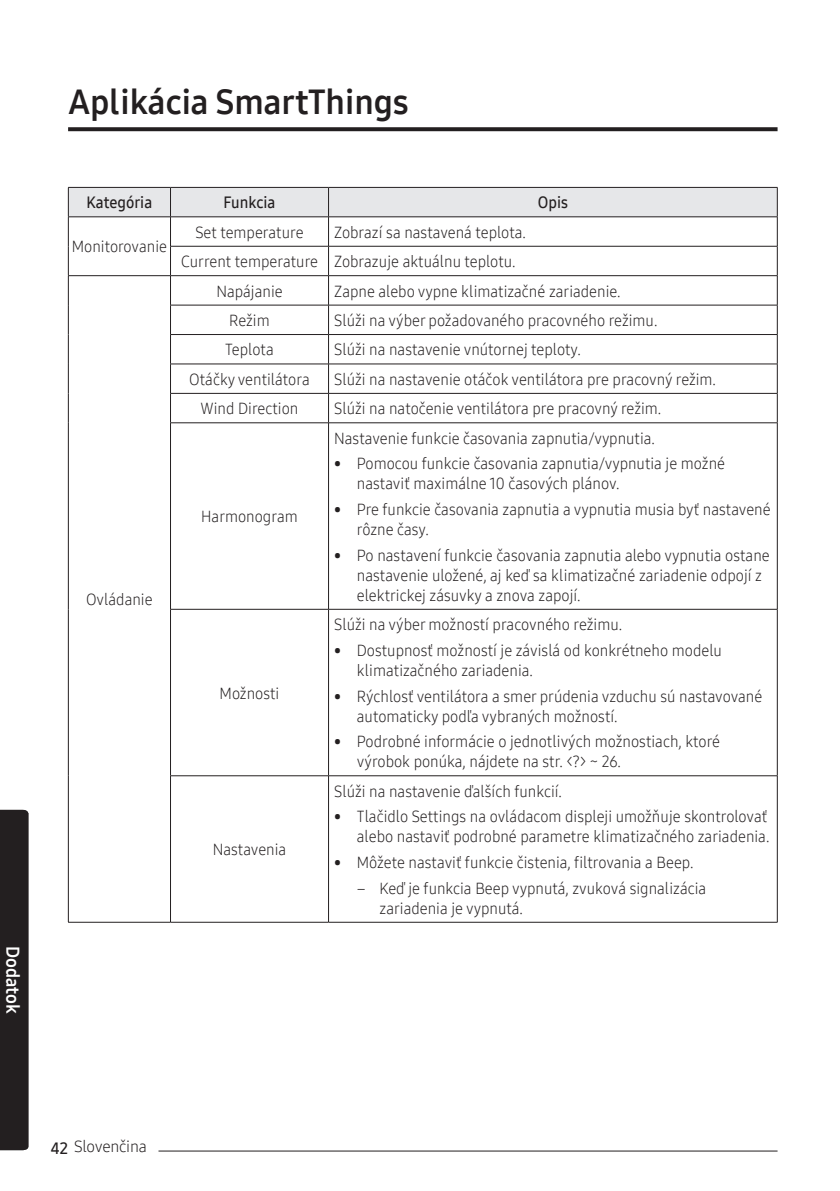
<style>
.page{position:relative;width:840px;height:1191px;background:#fff}
.page>*{position:absolute;margin:0;border:0;box-sizing:border-box;transform-origin:0 0}
.t1{font:34px "Samsung One 700";color:#231f20}
.t2{font:18px "Samsung One 700";color:#fff}
.t3{font:16px/20px "Samsung One 300";color:#231f20;scale:.95 1}
.t4{font:16px "Samsung One 600";color:#231f20;scale:.95 1}
.t5{font:16px "Samsung One 300";color:#231f20}
.s1{font-family:"Samsung One 600"}
</style>
<div class="page">
<svg style="left:68px;top:127px;width:709px;height:4px;background:#2f2b2c"></svg>
<hr style="left:74px;top:1150px;width:703px;height:1px;background:#231f20">
<div style="left:74px;top:1144px;width:84px;height:8px;background:#fff"></div>
<div style="left:0;top:810px;width:28px;height:340px;background:#231f20"></div>
<hr style="left:68px;top:922px;width:102px;height:1px;background:#231f20">
<hr style="left:68px;top:393px;width:1px;height:30px;background:#231f20">
<svg style="left:68px;top:187px;width:709px;height:235px"></svg>
<hr style="left:68px;top:423px;width:1px;height:186px;background:#231f20">
<hr style="left:170px;top:422px;width:158px;height:1px;background:#231f20">
<hr style="left:170px;top:423px;width:1px;height:186px;background:#231f20">
<hr style="left:328px;top:422px;width:449px;height:1px;background:#231f20">
<hr style="left:328px;top:423px;width:1px;height:186px;background:#231f20">
<hr style="left:776px;top:423px;width:1px;height:186px;background:#231f20">
<hr style="left:68px;top:609px;width:1px;height:166px;background:#231f20">
<hr style="left:170px;top:609px;width:158px;height:1px;background:#231f20">
<hr style="left:170px;top:609px;width:1px;height:166px;background:#231f20">
<hr style="left:328px;top:609px;width:449px;height:1px;background:#231f20">
<hr style="left:328px;top:609px;width:1px;height:166px;background:#231f20">
<hr style="left:776px;top:609px;width:1px;height:166px;background:#231f20">
<hr style="left:68px;top:775px;width:1px;height:147px;background:#231f20">
<hr style="left:170px;top:775px;width:158px;height:1px;background:#231f20">
<hr style="left:170px;top:776px;width:1px;height:146px;background:#231f20">
<hr style="left:328px;top:775px;width:449px;height:1px;background:#231f20">
<hr style="left:328px;top:776px;width:1px;height:146px;background:#231f20">
<hr style="left:776px;top:776px;width:1px;height:146px;background:#231f20">
<hr style="left:170px;top:922px;width:158px;height:1px;background:#231f20">
<hr style="left:328px;top:922px;width:449px;height:1px;background:#231f20">
<p class="t2" style="left:25px;top:946px;width:69px;rotate:90deg">Dodatok</p>
<h1 class="t1" style="left:68px;top:79px;width:342px">Aplikácia SmartThings</h1>
<p class="t4" style="left:87px;top:192px;width:71px">Kategória</p>
<p class="t4" style="left:223px;top:192px;width:56px">Funkcia</p>
<p class="t4" style="left:537px;top:192px;width:33px">Opis</p>
<p class="t3" style="left:72px;top:237px;width:102px">Monitorovanie</p>
<p class="t3" style="left:181px;top:217px;width:364px;line-height:29.4px;text-indent:153px">Zobrazí sa nastavená teplota.<br>Current temperature Zobrazuje aktuálnu teplotu.</p>
<p class="t3" style="left:195px;top:222px;width:115px">Set temperature</p>
<p class="t3" style="left:86px;top:589px;width:71px">Ovládanie</p>
<p class="t3" style="left:216px;top:281px;width:71px">Napájanie</p>
<p class="t3" style="left:334px;top:281px;width:303px">Zapne alebo vypne klimatizačné zariadenie.</p>
<p class="t3" style="left:229px;top:310px;width:44px">Režim</p>
<p class="t3" style="left:334px;top:310px;width:341px">Slúži na výber požadovaného pracovného režimu.</p>
<p class="t3" style="left:225px;top:340px;width:53px">Teplota</p>
<p class="t3" style="left:334px;top:340px;width:261px">Slúži na nastavenie vnútornej teploty.</p>
<p class="t3" style="left:189px;top:369px;width:128px">Otáčky ventilátora</p>
<p class="t3" style="left:334px;top:369px;width:403px">Slúži na nastavenie otáčok ventilátora pre pracovný režim.</p>
<p class="t3" style="left:200px;top:398px;width:104px">Wind Direction</p>
<p class="t3" style="left:334px;top:398px;width:346px">Slúži na natočenie ventilátora pre pracovný režim.</p>
<p class="t3" style="left:201px;top:506px;width:103px">Harmonogram</p>
<p class="t3" style="left:219px;top:683px;width:64px">Možnosti</p>
<p class="t3" style="left:212px;top:839px;width:79px">Nastavenia</p>
<p class="t3" style="left:334px;top:428px;width:339px">Nastavenie funkcie časovania zapnutia/vypnutia.</p>
<p class="t3" style="left:357px;top:453px;width:389px;text-indent:-23px">• Pomocou funkcie časovania zapnutia/vypnutia je možné nastaviť maximálne 10 časových plánov.</p>
<p class="t3" style="left:357px;top:499px;width:437px;text-indent:-23px">• Pre funkcie časovania zapnutia a vypnutia musia byť nastavené rôzne časy.</p>
<p class="t3" style="left:357px;top:545px;width:436px;text-indent:-23px">• Po nastavení funkcie časovania zapnutia alebo vypnutia ostane nastavenie uložené, aj keď sa klimatizačné zariadenie odpojí z elektrickej zásuvky a znova zapojí.</p>
<p class="t3" style="left:334px;top:614px;width:304px">Slúži na výber možností pracovného režimu.</p>
<p class="t3" style="left:357px;top:640px;width:385px;text-indent:-23px">• Dostupnosť možností je závislá od konkrétneho modelu klimatizačného zariadenia.</p>
<p class="t3" style="left:357px;top:685px;width:428px;text-indent:-23px">• Rýchlosť ventilátora a smer prúdenia vzduchu sú nastavované automaticky podľa vybraných možností.</p>
<p class="t3" style="left:357px;top:731px;width:383px;text-indent:-23px">• Podrobné informácie o jednotlivých možnostiach, ktoré výrobok ponúka, nájdete na str. &lt;?&gt; ~ 26.</p>
<p class="t3" style="left:334px;top:781px;width:241px">Slúži na nastavenie ďalších funkcií.</p>
<p class="t3" style="left:334px;top:806px;width:459px;text-align:right">• Tlačidlo Settings na ovládacom displeji umožňuje skontrolovať alebo nastaviť podrobné parametre klimatizačného zariadenia.</p>
<p class="t3" style="left:357px;top:849px;width:369px;line-height:25.6px;text-indent:-23px">• Môžete nastaviť funkcie čistenia, filtrovania a Beep. ‒ Keď je funkcia Beep vypnutá, zvuková signalizácia</p>
<p class="t3" style="left:379px;top:898px;width:152px">zariadenia je vypnutá.</p>
<p class="t5" style="left:51px;top:1136px;width:98px"><span class="s1">42</span> Slovenčina</p>
</div>
